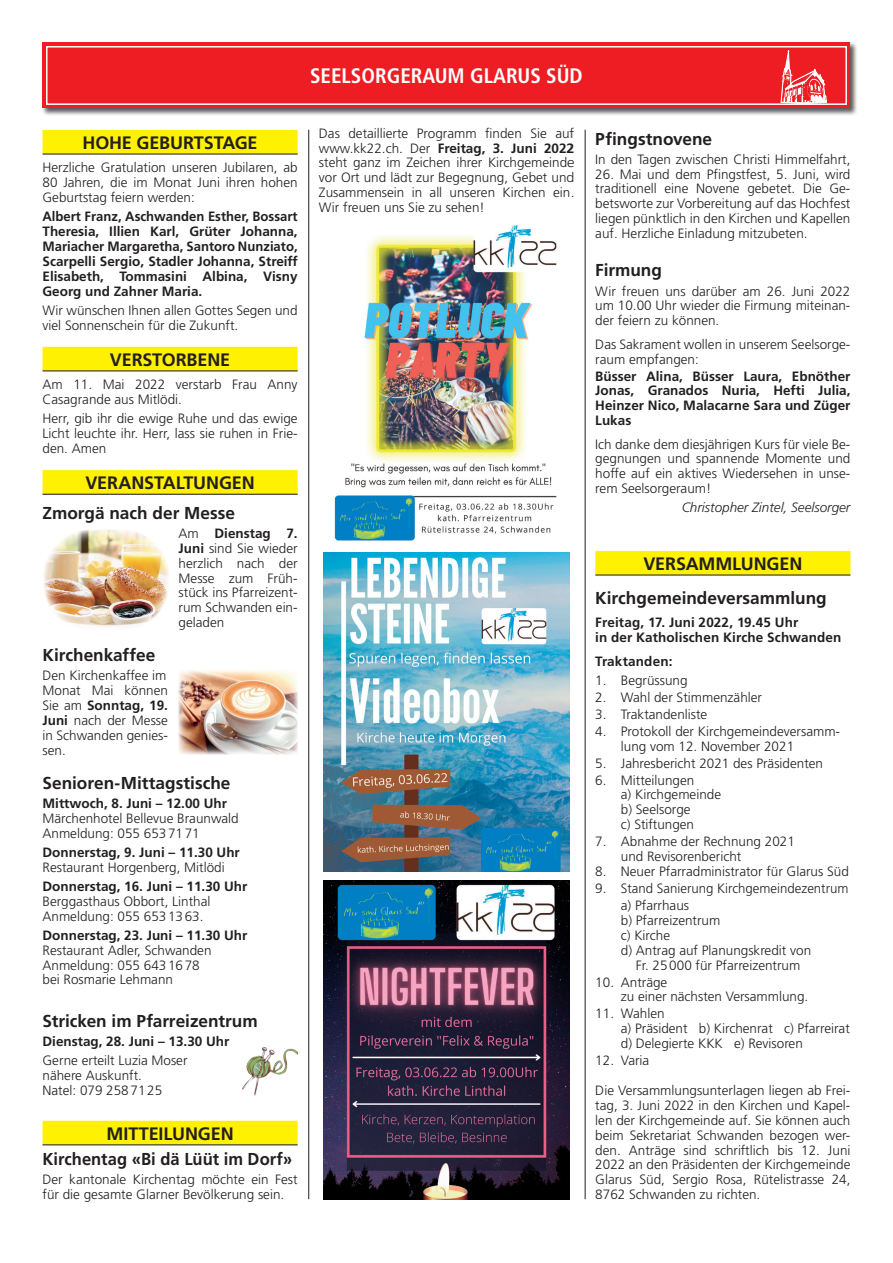
<style>
.page{position:relative;width:893px;height:1263px;background:#fff}
.page>*{position:absolute;margin:0;border:0;box-sizing:border-box;transform-origin:0 0}
.t1{font:700 condensed 21px "Frutiger LT Pro";color:#fff}
.t2{font:700 18px "Frutiger LT Pro";letter-spacing:-.01em;color:#231f20}
.t3{font:700 17.25px "Frutiger LT Pro";color:#231f20}
.t4{font:700 17.25px "Frutiger LT Pro";color:#231f20;scale:.96 1}
.t5{font:300 13.5px/14.9px "Frutiger LT Pro";color:#231f20}
.t6{font:700 13.5px/14.9px "Frutiger LT Pro";color:#231f20;text-align:justify}
.t7{font:italic 300 13.5px "Frutiger LT Pro";color:#231f20}
.s1{font-weight:700}
</style>
<div class="page">
<hr style="left:308px;top:130px;width:1px;height:1069px;background:#231f20">
<hr style="left:585px;top:130px;width:1px;height:1069px;background:#231f20">
<div style="left:41px;top:41px;width:817px;height:75px;background:#231f20;opacity:.75"></div>
<div style="left:43px;top:43px;width:807px;height:65px;background:#ee1d23"></div>
<div style="left:46px;top:46px;width:801px;height:59px;border:2px solid #fff"></div>
<svg style="left:780px;top:41px;width:47px;height:64px"></svg>
<div style="left:43px;top:130px;width:255px;height:24px;background:#fff101"></div>
<hr style="left:43px;top:153px;width:255px;height:2px;background:#231f20">
<div style="left:43px;top:347px;width:255px;height:24px;background:#fff101"></div>
<hr style="left:43px;top:370px;width:255px;height:1px;background:#231f20">
<div style="left:43px;top:470px;width:255px;height:24px;background:#fff101"></div>
<hr style="left:43px;top:494px;width:255px;height:1px;background:#231f20">
<div style="left:43px;top:1121px;width:255px;height:24px;background:#fff101"></div>
<hr style="left:43px;top:1144px;width:255px;height:1px;background:#231f20">
<img style="left:43px;top:530px;width:126px;height:97px">
<img style="left:179px;top:670px;width:119px;height:85px">
<img style="left:242px;top:1047px;width:56px;height:48px">
<img style="left:334px;top:225px;width:223px;height:316px">
<img style="left:323px;top:553px;width:247px;height:319px">
<img style="left:323px;top:880px;width:247px;height:319px">
<div style="left:595px;top:551px;width:255px;height:24px;background:#fff101"></div>
<hr style="left:595px;top:574px;width:255px;height:1px;background:#231f20">
<h1 class="t1" style="left:310px;top:63px;width:274px">SEELSORGERAUM GLARUS SÜD</h1>
<h2 class="t2" style="left:83px;top:132px;width:177px">HOHE GEBURTSTAGE</h2>
<p class="t5" style="left:43px;top:160px;width:257px;text-align:justify">Herzliche Gratulation unseren Jubilaren, ab 80 Jahren, die im Monat Juni ihren hohen Geburtstag feiern werden:</p>
<p class="t6" style="left:43px;top:209px;width:257px">Albert Franz, Aschwanden Esther, Bossart Theresia, Illien Karl, Grüter Johanna, Mariacher Margaretha, Santoro Nunziato, Scarpelli Sergio, Stadler Johanna, Streiff Elisabeth, Tommasini Albina, Visny Georg und Zahner Maria.</p>
<p class="t5" style="left:43px;top:303px;width:257px">Wir wünschen Ihnen allen Gottes Segen und viel Sonnenschein für die Zukunft.</p>
<h2 class="t2" style="left:110px;top:349px;width:122px">VERSTORBENE</h2>
<p class="t5" style="left:43px;top:377px;width:257px">Am 11. Mai 2022 verstarb Frau Anny<br>Casagrande aus Mitlödi.</p>
<p class="t5" style="left:43px;top:411px;width:257px;text-align:justify">Herr, gib ihr die ewige Ruhe und das ewige Licht leuchte ihr. Herr, lass sie ruhen in Frie&shy;den. Amen</p>
<h2 class="t2" style="left:85px;top:472px;width:171px">VERANSTALTUNGEN</h2>
<p class="t3" style="left:43px;top:502px;width:194px">Zmorgä nach der Messe</p>
<p class="t5" style="left:179px;top:526px;width:121px;text-align:justify">Am <span class="s1">Dienstag 7.<br>Juni</span> sind Sie wieder herzlich nach der Messe zum Früh&shy;stück ins Pfarreizent&shy;rum Schwanden ein&shy;geladen</p>
<p class="t3" style="left:43px;top:645px;width:114px">Kirchenkaffee</p>
<p class="t5" style="left:43px;top:668px;width:127px;text-align:justify">Den Kirchenkaffee im Monat Mai können Sie am <span class="s1">Sonntag, 19.<br>Juni</span> nach der Messe in Schwanden genies&shy;sen.</p>
<p class="t3" style="left:43px;top:772px;width:189px">Senioren-Mittagstische</p>
<p class="t6" style="left:43px;top:796px;width:186px">Mittwoch, 8. Juni – 12.00 Uhr</p>
<p class="t5" style="left:43px;top:811px;width:198px">Märchenhotel Bellevue Braunwald<br>Anmeldung: 055 6537171</p>
<p class="t6" style="left:43px;top:845px;width:199px">Donnerstag, 9. Juni – 11.30 Uhr</p>
<p class="t5" style="left:43px;top:860px;width:184px">Restaurant Horgenberg, Mitlödi</p>
<p class="t6" style="left:43px;top:879px;width:206px">Donnerstag, 16. Juni – 11.30 Uhr</p>
<p class="t5" style="left:43px;top:894px;width:170px">Berggasthaus Obbort, Linthal<br>Anmeldung: 055 6531363.</p>
<p class="t6" style="left:43px;top:928px;width:206px">Donnerstag, 23. Juni – 11.30 Uhr</p>
<p class="t5" style="left:43px;top:943px;width:171px">Restaurant Adler, Schwanden<br>Anmeldung: 055 6431678 bei Rosmarie Lehmann</p>
<p class="t3" style="left:43px;top:1011px;width:217px">Stricken im Pfarreizentrum</p>
<p class="t6" style="left:43px;top:1034px;width:188px">Dienstag, 28. Juni – 13.30 Uhr</p>
<p class="t5" style="left:43px;top:1053px;width:146px">Gerne erteilt Luzia Moser nähere Auskunft.<br>Natel: 079 2587125</p>
<h2 class="t2" style="left:107px;top:1123px;width:129px">MITTEILUNGEN</h2>
<p class="t4" style="left:43px;top:1149px;width:262px">Kirchentag «Bi dä Lüüt im Dorf»</p>
<p class="t5" style="left:43px;top:1172px;width:257px">Der kantonale Kirchentag möchte ein Fest für die gesamte Glarner Bevölkerung sein.</p>
<p class="t5" style="left:319px;top:126px;width:257px;text-align:justify">Das detaillierte Programm finden Sie auf www.kk22.ch. Der <span class="s1">Freitag, 3. Juni 2022 </span>steht ganz im Zeichen ihrer Kirchgemeinde vor Ort und lädt zur Begegnung, Gebet und Zusammensein in all unseren Kirchen ein.<br>Wir freuen uns Sie zu sehen!</p>
<p class="t3" style="left:595px;top:128px;width:118px">Pfingstnovene</p>
<p class="t5" style="left:595px;top:152px;width:257px">In den Tagen zwischen Christi Himmelfahrt,</p>
<p class="t5" style="left:595px;top:167px;width:257px;text-align:justify">26. Mai und dem Pfingstfest, 5. Juni, wird traditionell eine Novene gebetet. Die Ge&shy;betsworte zur Vorbereitung auf das Hochfest liegen pünktlich in den Kirchen und Kapellen auf. Herzliche Einladung mitzubeten.</p>
<p class="t3" style="left:595px;top:260px;width:68px">Firmung</p>
<p class="t5" style="left:595px;top:284px;width:257px;text-align:justify">Wir freuen uns darüber am 26. Juni 2022 um 10.00 Uhr wieder die Firmung miteinan&shy;der feiern zu können.</p>
<p class="t5" style="left:595px;top:337px;width:257px">Das Sakrament wollen in unserem Seelsorge&shy;raum empfangen:</p>
<p class="t6" style="left:595px;top:368px;width:257px">Büsser Alina, Büsser Laura, Ebnöther Jonas, Granados Nuria, Hefti Julia, Heinzer Nico, Malacarne Sara und Züger Lukas</p>
<p class="t5" style="left:595px;top:437px;width:257px;text-align:justify">Ich danke dem diesjährigen Kurs für viele Be&shy;gegnungen und spannende Momente und hoffe auf ein aktives Wiedersehen in unse&shy;rem Seelsorgeraum!</p>
<p class="t7" style="left:682px;top:500px;width:170px">Christopher Zintel, Seelsorger</p>
<h2 class="t2" style="left:643px;top:553px;width:160px">VERSAMMLUNGEN</h2>
<p class="t3" style="left:595px;top:588px;width:233px">Kirchgemeindeversammlung</p>
<p class="t6" style="left:595px;top:615px;width:248px">Freitag, 17. Juni 2022, 19.45 Uhr<br>in der Katholischen Kirche Schwanden</p>
<p class="t6" style="left:595px;top:653px;width:79px">Traktanden:</p>
<p class="t5" style="left:595px;top:673px;width:94px">1. Begrüssung</p>
<p class="t5" style="left:595px;top:690px;width:168px">2. Wahl der Stimmenzähler</p>
<p class="t5" style="left:595px;top:707px;width:114px">3. Traktandenliste</p>
<p class="t5" style="left:621px;top:724px;width:221px;text-indent:-26px">4. Protokoll der Kirchgemeindeversamm&shy;lung vom 12. November 2021</p>
<p class="t5" style="left:595px;top:755px;width:229px">5. Jahresbericht 2021 des Präsidenten</p>
<p class="t5" style="left:621px;top:772px;width:102px;text-indent:-26px">6. Mitteilungen<br>a) Kirchgemeinde b) Seelsorge<br>c) Stiftungen</p>
<p class="t5" style="left:621px;top:834px;width:176px;text-indent:-26px">7. Abnahme der Rechnung 2021 und Revisorenbericht</p>
<p class="t5" style="left:595px;top:864px;width:255px">8. Neuer Pfarradministrator für Glarus Süd</p>
<p class="t5" style="left:621px;top:880px;width:229px;line-height:17px;text-indent:-26px">9. Stand Sanierung Kirchgemeindezentrum a) Pfarrhaus</p>
<p class="t5" style="left:621px;top:913px;width:101px">b) Pfarreizentrum</p>
<p class="t5" style="left:621px;top:928px;width:51px">c) Kirche</p>
<p class="t5" style="left:621px;top:943px;width:192px">d) Antrag auf Planungskredit von</p>
<p class="t5" style="left:636px;top:957px;width:166px">Fr. 25000 für Pfarreizentrum</p>
<p class="t5" style="left:621px;top:974px;width:189px;text-indent:-26px">10. Anträge<br>zu einer nächsten Versammlung.</p>
<p class="t5" style="left:621px;top:1006px;width:231px;text-indent:-26px">11. Wahlen<br>a) Präsident b) Kirchenrat c) Pfarreirat d) Delegierte KKK e) Revisoren</p>
<p class="t5" style="left:595px;top:1053px;width:56px">12. Varia</p>
<p class="t5" style="left:595px;top:1083px;width:257px;text-align:justify">Die Versammlungsunterlagen liegen ab Frei&shy;tag, 3. Juni 2022 in den Kirchen und Kapel&shy;len der Kirchgemeinde auf. Sie können auch beim Sekretariat Schwanden bezogen wer&shy;den. Anträge sind schriftlich bis 12. Juni 2022 an den Präsidenten der Kirchgemeinde Glarus Süd, Sergio Rosa, Rütelistrasse 24, 8762 Schwanden zu richten.</p>
</div>
